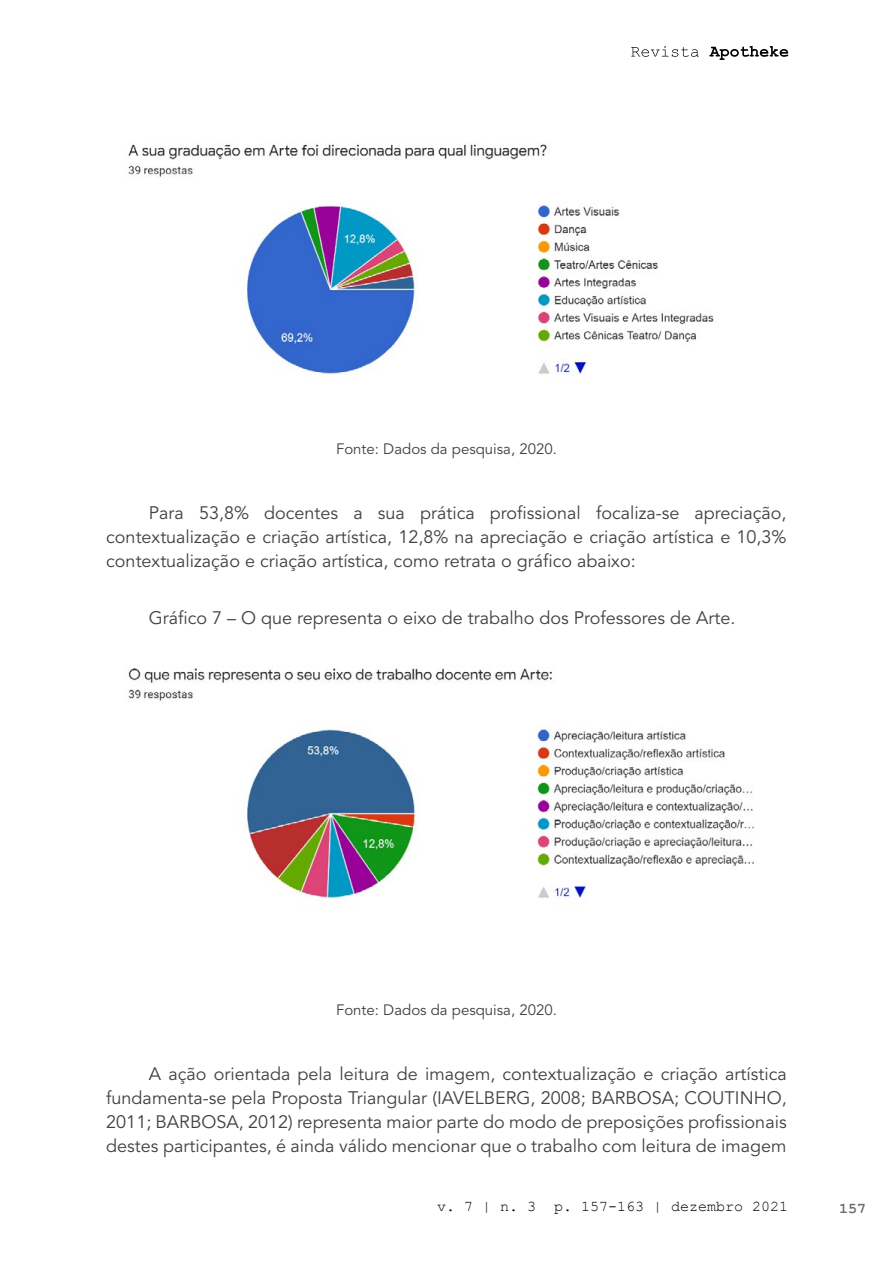
<style>
.page{position:relative;width:893px;height:1263px;background:#fff}
.page>*{position:absolute;margin:0;border:0;box-sizing:border-box;transform-origin:0 0}
.t1{font:18px/24px "Avenir LT Std";color:#414042;text-align:justify}
.t2{font:15px "Avenir LT Std";color:#414042}
.t3{font:15px "Courier New";color:#000}
.t4{font:700 15px "Courier New";color:#6b6c6f}
</style>
<div class="page">
<svg style="left:631px;top:46px;width:68px;height:11px"></svg>
<svg style="left:709px;top:46px;width:79px;height:14px"></svg>
<img style="left:128px;top:144px;width:586px;height:234px">
<img style="left:128px;top:668px;width:626px;height:231px">
<p class="t2" style="left:336px;top:440px;width:222px">Fonte: Dados da pesquisa, 2020.</p>
<p class="t1" style="left:106px;top:502px;width:682px;text-indent:43px">Para 53,8% docentes a sua prática profissional focaliza-se apreciação, contextualização e criação artística, 12,8% na apreciação e criação artística e 10,3% contextualização e criação artística, como retrata o gráfico abaixo:</p>
<p class="t1" style="left:149px;top:606px;width:588px">Gráfico 7 – O que representa o eixo de trabalho dos Professores de Arte.</p>
<p class="t2" style="left:336px;top:1001px;width:222px">Fonte: Dados da pesquisa, 2020.</p>
<p class="t1" style="left:106px;top:1062px;width:682px;text-indent:43px">A ação orientada pela leitura de imagem, contextualização e criação artística fundamenta-se pela Proposta Triangular (IAVELBERG, 2008; BARBOSA; COUTINHO, 2011; BARBOSA, 2012) representa maior parte do modo de preposições profissionais destes participantes, é ainda válido mencionar que o trabalho com leitura de imagem</p>
<p class="t3" style="left:437px;top:1197px;width:353px">v. 7 | n. 3 p. 157-163 | dezembro 2021</p>
<p class="t4" style="left:839px;top:1199px;width:28px">157</p>
</div>
